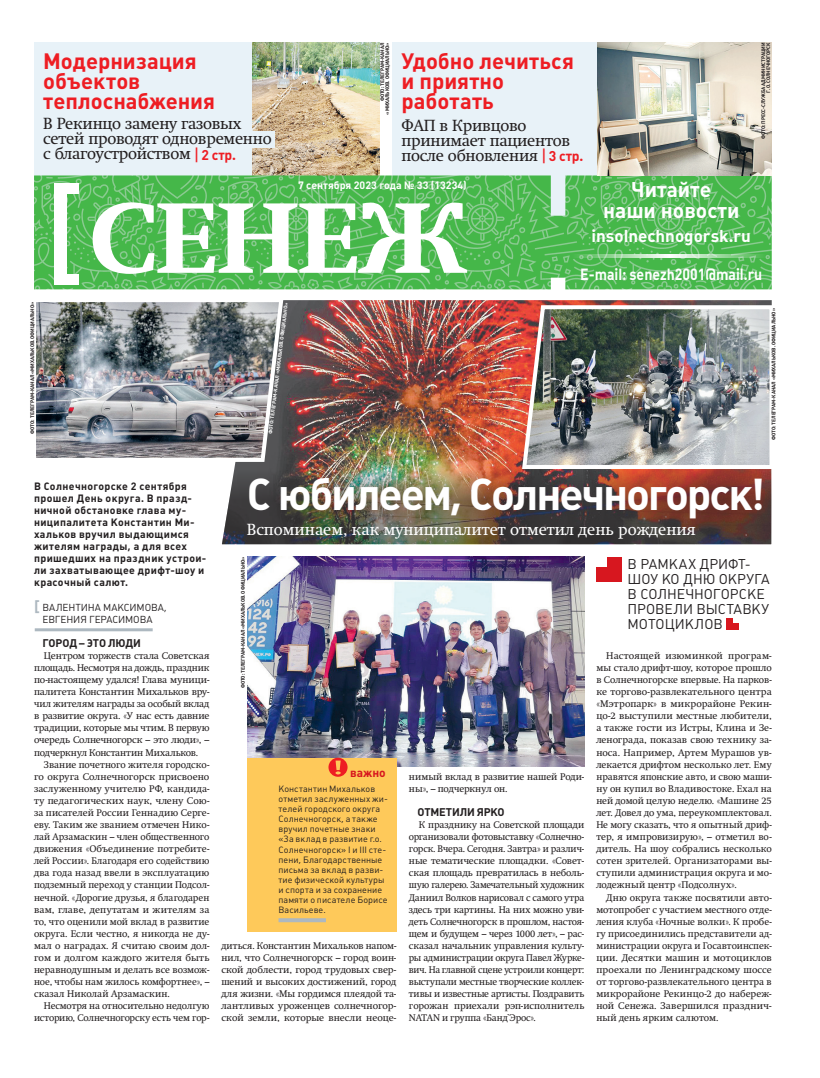
<style>
.page{position:relative;width:820px;height:1078px;background:#fff}
.page>*{position:absolute;margin:0;border:0;box-sizing:border-box;transform-origin:0 0}
.t1{font:97px "Swift Extra Bold C";letter-spacing:-.02em;color:#fff}
.t2{font:700 44px "Plumb C";letter-spacing:-.05em;color:#fff}
.t3{font:700 22px/20px "Plumb";color:#ee1d23}
.t4{font:700 21px/21px "Plumb C";color:#fff;text-align:center}
.t5{font:700 17px "Plumb C";color:#fff}
.t6{font:16px/15px "Swift C";letter-spacing:-.015em;color:#231f20}
.t7{font:16px "Swift C";color:#fff}
.t8{font:700 16px "Plumb C";color:#fff;scale:.88 1}
.t9{font:14px/15px "Plumb C";letter-spacing:-.005em;color:#231f20}
.t10{font:700 12px "Plumb C";color:#d7171f}
.t11{font:700 11px "Plumb C";letter-spacing:-.015em;color:#231f20}
.t12{font:700 10.6px "Plumb C";color:#fff}
.t13{font:700 10.5px/12.1px "Plumb C";letter-spacing:.035em;color:#231f20}
.t14{font:10px/12.1px "Plumb C";letter-spacing:-.01em;color:#231f20;text-align:center}
.t15{font:9.6px/12.1px "Swift C";color:#231f20;text-align:justify}
.t16{font:9px/10px "Plumb C";letter-spacing:.005em;color:#231f20}
.t17{font:700 5.1px/5px "Plumb C";letter-spacing:-.025em;color:#231f20;text-align:right}
.t18{font:700 5.1px "Plumb C";color:#fff}
.s1{font-family:"Plumb C";font-weight:700;font-size:14px;color:#ee1d23}
.s2{font-weight:700;font-size:15px;color:#adb8c0}
</style>
<div class="page">
<div style="left:392px;top:43px;width:210px;height:189px;background:#e8f2f8"></div>
<div style="left:34px;top:43px;width:219px;height:136px;background:#e8f2f8"></div>
<img style="left:253px;top:43px;width:126px;height:132px">
<img style="left:34px;top:175px;width:737px;height:114px">
<img style="left:597px;top:43px;width:174px;height:132px">
<hr style="left:570px;top:254px;width:195px;height:3px;background:#fff">
<div style="left:55px;top:183px;width:12px;height:101px;background:#fff"></div>
<div style="left:60px;top:274px;width:19px;height:10px;background:#fff"></div>
<div style="left:60px;top:183px;width:18px;height:10px;background:#fff"></div>
<hr style="left:35px;top:628px;width:118px;height:3px;background:#adb8c0">
<img style="left:234px;top:300px;width:537px;height:169px">
<img style="left:519px;top:303px;width:253px;height:168px">
<img style="left:247px;top:556px;width:337px;height:210px">
<div style="left:247px;top:757px;width:150px;height:174px;background:#fec95a"></div>
<svg style="left:328px;top:757px;width:19px;height:19px"></svg>
<svg style="left:278px;top:918px;width:48px;height:4px"></svg>
<img style="left:36px;top:300px;width:249px;height:164px">
<div style="left:596px;top:567px;width:25px;height:15px;background:#d7171f"></div>
<div style="left:607px;top:557px;width:14px;height:25px;background:#d7171f"></div>
<div style="left:726px;top:623px;width:12px;height:7px;background:#d7171f"></div>
<div style="left:726px;top:618px;width:6px;height:12px;background:#d7171f"></div>
<img style="left:222px;top:469px;width:549px;height:75px">
<div style="left:215px;top:132px;width:60px;height:16px;background:#e8f2f8"></div>
<p class="t17" style="left:379px;top:114px;width:73px;rotate:-90deg">Фото: телеграм -канал «Михальков. Официально»</p>
<p class="t17" style="left:760px;top:139px;width:98px;rotate:-90deg">Фото: пресс-служба администрации г.о. Солнечногорск</p>
<h3 class="t3" style="left:401px;top:51px;width:174px">Удобно лечиться и приятно работать</h3>
<h3 class="t6" style="left:401px;top:118px;width:183px">ФАП в Кривцово принимает пациентов после обновления <span class="s1">3 стр.</span></h3>
<p class="t12" style="left:298px;top:179px;width:170px">7 сентября 2023 года № 33 (13234)</p>
<h3 class="t4" style="left:603px;top:179px;width:138px">Читайте наши новости</h3>
<h3 class="t5" style="left:591px;top:226px;width:161px">insolnechnogorsk.ru</h3>
<h3 class="t3" style="left:43px;top:51px;width:173px">Модернизация объектов теплоснабжения</h3>
<h3 class="t6" style="left:43px;top:116px;width:230px">В Рекинцо замену газовых сетей проводят одновременно с благоустройством <span class="s1">2 стр.</span></h3>
<h1 class="t1" style="left:89px;top:181px;width:378px">СЕНЕЖ</h1>
<h3 class="t8" style="left:580px;top:265px;width:208px">E-mail: senezh2001@mail.ru</h3>
<p class="t17" style="left:30px;top:433px;width:133px;rotate:-90deg">Фото: телеграм -канал «Михальков. Официально»</p>
<p class="t18" style="left:278px;top:341px;width:41px;rotate:-83deg">. Офи циально»</p>
<p class="t18" style="left:271px;top:400px;width:54px;rotate:-83deg">ам-канал «Михальков</p>
<p class="t18" style="left:267px;top:433px;width:20px;rotate:-83deg">Фото : телегр</p>
<p class="t17" style="left:770px;top:440px;width:133px;rotate:-90deg">Фото: телеграм -канал «Михальков. Официально»</p>
<p class="t13" style="left:34px;top:479px;width:174px">В Солнечногорске 2 сентября прошел День округа. В празд&shy;ничной обстановке глава му&shy;ниципалитета Константин Ми&shy;хальков вручил выдающимся жителям награды, а для всех пришедших на праздник устрои&shy;ли захватывающее дрифт-шоу и красочный салют.</p>
<p class="t14" style="left:34px;top:601px;width:134px"><span class="s2">[</span> Валентина Максим ова,<br>Евгения Герасимова</p>
<p class="t11" style="left:43px;top:636px;width:100px">ГОРОД – ЭТО ЛЮДИ</p>
<p class="t15" style="left:34px;top:649px;width:177px;text-indent:10px">Центром торжеств стала Советская площадь. Несмотря на дождь, праздник по-настоящему удался! Глава муници&shy;палитета Константин Михальков вру&shy;чил жителям награды за особый вклад в развитие округа. «У нас есть давние традиции, которые мы чтим. В первую очередь Солнечногорск – это люди», – подчеркнул Константин Михальков.</p>
<p class="t15" style="left:34px;top:758px;width:177px;text-indent:10px">Звание почетного жителя городско&shy;го округа Солнечногорск присвоено заслуженному учителю РФ, кандида&shy;ту педагогических наук, члену Сою&shy;за писателей России Геннадию Серге&shy;еву. Таким же званием отмечен Нико&shy;лай Арзамаскин – член общественного движения «Объединение потребите&shy;лей России». Благодаря его содействию два года назад ввели в эксплуатацию подземный переход у станции Подсол&shy;нечной. «Дорогие друзья, я благодарен вам, главе, депутатам и жителям за то, что оценили мой вклад в развитие округа. Если честно, я никогда не ду&shy;мал о наградах. Я считаю своим дол&shy;гом и долгом каждого жителя быть неравнодушным и делать все возмож&shy;ное, чтобы нам жилось комфортнее», – сказал Николай Арзамаскин.</p>
<p class="t15" style="left:34px;top:999px;width:177px;text-align:right">Несмотря на относительно недолгую историю, Солнечногорску есть чем гор-</p>
<h2 class="t2" style="left:247px;top:469px;width:520px">С юбилеем, Солнечногорск!</h2>
<h3 class="t7" style="left:247px;top:520px;width:450px">Вспоминаем, как муниципалитет отметил день рождения</h3>
<p class="t17" style="left:240px;top:688px;width:133px;rotate:-90deg">Фото: телеграм -канал «Михальков. Официально»</p>
<p class="t10" style="left:350px;top:765px;width:37px">важно</p>
<p class="t16" style="left:278px;top:784px;width:111px">Константин Михальков отметил заслуженных жи&shy;телей городского округа<br>Солнечногорск, а также вручил почетные знаки «За вклад в развитие г.о.<br>Солнечногорск» I и III сте&shy;пени, Благодарственные письма за вклад в разви&shy;тие физической культуры и спорта и за сохранение памяти о писателе Борисе<br>Васильеве.</p>
<p class="t15" style="left:221px;top:939px;width:176px">диться. Константин Михальков напом&shy;нил, что Солнечногорск – город воин&shy;ской доблести, город трудовых свер&shy;шений и высоких достижений, город для жизни. «Мы гордимся плеядой та&shy;лантливых уроженцев солнечногор&shy;ской земли, которые внесли неоце-</p>
<p class="t15" style="left:409px;top:770px;width:177px">нимый вклад в развитие нашей Роди&shy;ны», – подчеркнул он.</p>
<p class="t11" style="left:417px;top:805px;width:89px">ОТМЕТИЛИ ЯРКО</p>
<p class="t15" style="left:409px;top:818px;width:177px;text-indent:10px">К празднику на Советской площади организовали фотовыставку «Солнечно&shy;горск. Вчера. Сегодня. Завтра» и различ&shy;ные тематические площадки. «Совет&shy;ская площадь превратилась в неболь&shy;шую галерею. Замечательный художник Даниил Волков нарисовал с самого утра здесь три картины. На них можно уви&shy;деть Солнечногорск в прошлом, настоя&shy;щем и будущем – через 1000 лет», – рас&shy;сказал начальник управления культу&shy;ры администрации округа Павел Журке&shy;вич. На главной сцене устроили концерт: выступали местные творческие коллек&shy;тивы и известные артисты. Поздравить горожан приехали рэп-исполнитель NATAN и группа «Банд`Эрос».</p>
<h3 class="t9" style="left:627px;top:556px;width:144px">В рам ках дрифт&shy;шоу ко Дню округа в Солнечногорске провели выставку мотоциклов</h3>
<p class="t15" style="left:596px;top:649px;width:177px;text-indent:10px">Настоящей изюминкой програм&shy;мы стало дрифт-шоу, которое прошло в Солнечногорске впервые. На парков&shy;ке торгово-развлекательного центра «Мэтропарк» в микрорайоне Рекин&shy;цо-2 выступили местные любители, а также гости из Истры, Клина и Зе&shy;ленограда, показав свою технику за&shy;носа. Например, Артем Мурашов ув&shy;лекается дрифтом несколько лет. Ему нравятся японские авто, и свою маши&shy;ну он купил во Владивостоке. Ехал на ней домой целую неделю. «Машине 25 лет. Довел до ума, переукомплектовал.<br>Не могу сказать, что я опытный дриф&shy;тер, я импровизирую», – отметил во&shy;дитель. На шоу собрались несколько сотен зрителей. Организаторами вы&shy;ступили администрация округа и мо&shy;лодежный центр «Подсолнух».</p>
<p class="t15" style="left:596px;top:891px;width:177px;text-indent:10px">Дню округа также посвятили авто&shy;мотопробег с участием местного отде&shy;ления клуба «Ночные волки». К пробе&shy;гу присоединились представители ад&shy;министрации округа и Госавтоинспек&shy;ции. Десятки машин и мотоциклов проехали по Ленинградскому шоссе от торгово-развлекательного центра в микрорайоне Рекинцо-2 до набереж&shy;ной Сенежа. Завершился празднич&shy;ный день ярким салютом.</p>
</div>
